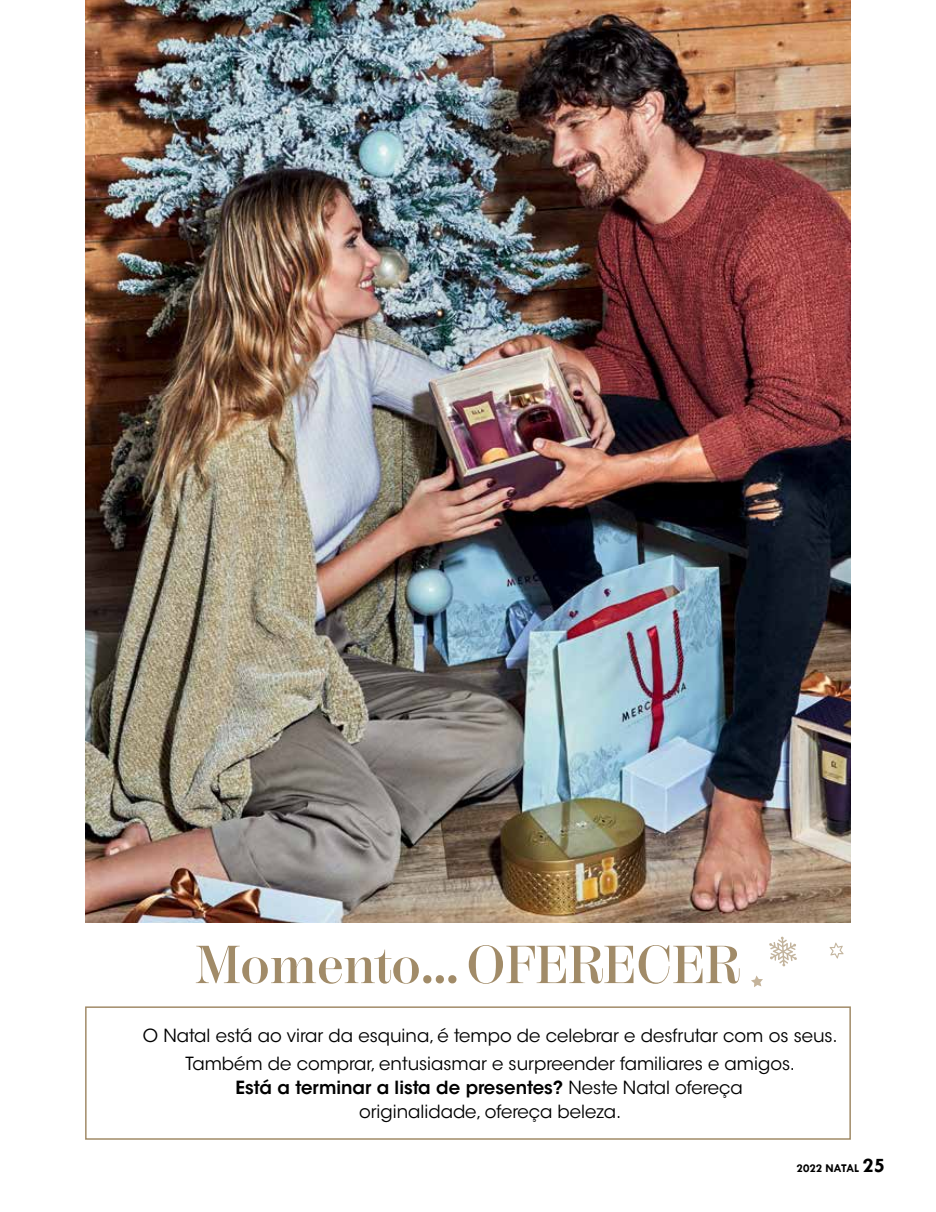
<style>
.page{position:relative;width:936px;height:1212px;background:#fff}
.page>*{position:absolute;margin:0;border:0;box-sizing:border-box;transform-origin:0 0}
.t1{font:600 53.7px "Chamberi Display";color:#a18b68}
.t2{font:18px/28.2px "ITC Avant Garde Std";color:#000;text-align:center}
.t3{font:700 12px "Tw Cen";color:#000}
.s1{font-weight:600}
.s2{font-size:21px}
</style>
<div class="page">
<img style="left:85px;top:0;width:765px;height:922px">
<div style="left:85px;top:1006px;width:765px;height:134px;background:#fff;border:2px solid #a18b68"></div>
<svg style="left:751px;top:975px;width:12px;height:12px"></svg>
<svg style="left:829px;top:942px;width:14px;height:16px"></svg>
<svg style="left:769px;top:937px;width:28px;height:29px"></svg>
<h1 class="t1" style="left:196px;top:925px;width:546px">Momento… OFERECER</h1>
<p class="t2" style="left:143px;top:1021px;width:696px">O Natal está ao virar da esquina, é tempo de celebrar e desfrutar com os seus.<br>Também de comprar, entusiasmar e surpreender familiares e amigos.</p>
<p class="t2" style="left:236px;top:1075px;width:508px;line-height:24px"><span class="s1">Está a terminar a lista de presentes?</span> Neste Natal ofereça originalidade, ofereça beleza.</p>
<p class="t3" style="left:796px;top:1161px;width:90px">2022 NATAL <span class="s2">25</span></p>
</div>
